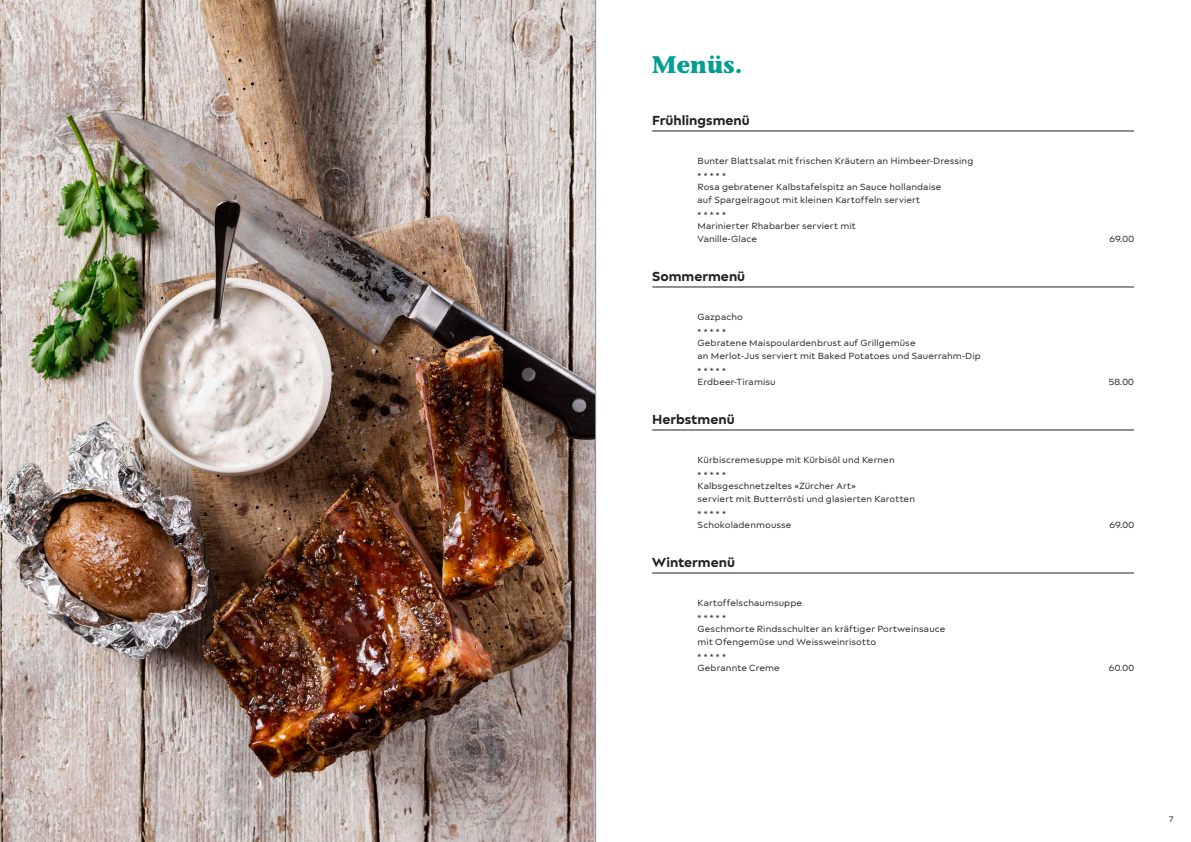
<style>
.page{position:relative;width:1191px;height:842px;background:#fff}
.page>*{position:absolute;margin:0;border:0;box-sizing:border-box;transform-origin:0 0}
.Titel_Innenseite{font:700 24px "Stone Informal ITC Pro";letter-spacing:-.005em;color:#009e93}
.Untertitel{font:700 14px "Matteo";color:#231f20}
.Lauftext{font:9.5px "Matteo";letter-spacing:.01em;color:#231f20}
.t1{font:8.5px "Matteo";color:#231f20}
</style>
<div class="page">
<hr style="left:652px;top:131px;width:482px;height:1px;background:#231f20">
<hr style="left:652px;top:287px;width:482px;height:1px;background:#231f20">
<hr style="left:652px;top:430px;width:482px;height:1px;background:#231f20">
<hr style="left:652px;top:573px;width:482px;height:1px;background:#231f20">
<img style="left:0;top:0;width:595px;height:842px">
<hr style="left:595px;top:0;width:1px;height:842px;background:#939598">
<p class="Titel_Innenseite" style="left:652px;top:49px;width:92px">Menüs.</p>
<p class="Untertitel" style="left:652px;top:112px;width:99px">Frühlingsmenü</p>
<p class="Lauftext" style="left:697px;top:155px;width:277px">Bunter Blattsalat mit frischen Kräutern an Himbeer-Dressing</p>
<p class="Lauftext" style="left:697px;top:170px;width:30px">*****</p>
<p class="Lauftext" style="left:697px;top:181px;width:245px">Rosa gebratener Kalbstafelspitz an Sauce hollandaise</p>
<p class="Lauftext" style="left:697px;top:194px;width:224px">auf Spargelragout mit kleinen Kartoffeln serviert</p>
<p class="Lauftext" style="left:697px;top:209px;width:30px">*****</p>
<p class="Lauftext" style="left:697px;top:220px;width:160px">Marinierter Rhabarber serviert mit</p>
<p class="Lauftext" style="left:697px;top:233px;width:61px">Vanille-Glace</p>
<p class="Lauftext" style="left:1109px;top:233px;width:26px">69.00</p>
<p class="Untertitel" style="left:652px;top:268px;width:94px">Sommermenü</p>
<p class="Lauftext" style="left:697px;top:311px;width:47px">Gazpacho</p>
<p class="Lauftext" style="left:697px;top:326px;width:30px">*****</p>
<p class="Lauftext" style="left:697px;top:337px;width:220px">Gebratene Maispoulardenbrust auf Grillgemüse</p>
<p class="Lauftext" style="left:697px;top:350px;width:285px">an Merlot-Jus serviert mit Baked Potatoes und Sauerrahm-Dip</p>
<p class="Lauftext" style="left:697px;top:365px;width:30px">*****</p>
<p class="Lauftext" style="left:697px;top:376px;width:79px">Erdbeer-Tiramisu</p>
<p class="Lauftext" style="left:1108px;top:376px;width:27px">58.00</p>
<p class="Untertitel" style="left:652px;top:411px;width:84px">Herbstmenü</p>
<p class="Lauftext" style="left:697px;top:454px;width:198px">Kürbiscremesuppe mit Kürbisöl und Kernen</p>
<p class="Lauftext" style="left:697px;top:469px;width:30px">*****</p>
<p class="Lauftext" style="left:697px;top:480px;width:160px">Kalbsgeschnetzeltes «Zürcher Art»</p>
<p class="Lauftext" style="left:697px;top:493px;width:219px">serviert mit Butterrösti und glasierten Karotten</p>
<p class="Lauftext" style="left:697px;top:508px;width:30px">*****</p>
<p class="Lauftext" style="left:697px;top:519px;width:95px">Schokoladenmousse</p>
<p class="Lauftext" style="left:1109px;top:519px;width:26px">69.00</p>
<p class="Untertitel" style="left:652px;top:554px;width:84px">Wintermenü</p>
<p class="Lauftext" style="left:697px;top:597px;width:106px">Kartoffelschaumsuppe</p>
<p class="Lauftext" style="left:697px;top:612px;width:30px">*****</p>
<p class="Lauftext" style="left:697px;top:623px;width:249px">Geschmorte Rindsschulter an kräftiger Portweinsauce</p>
<p class="Lauftext" style="left:697px;top:636px;width:180px">mit Ofengemüse und Weissweinrisotto</p>
<p class="Lauftext" style="left:697px;top:651px;width:30px">*****</p>
<p class="Lauftext" style="left:697px;top:662px;width:84px">Gebrannte Creme</p>
<p class="Lauftext" style="left:1108px;top:662px;width:27px">60.00</p>
<p class="t1" style="left:1168px;top:814px;width:7px">7</p>
</div>
